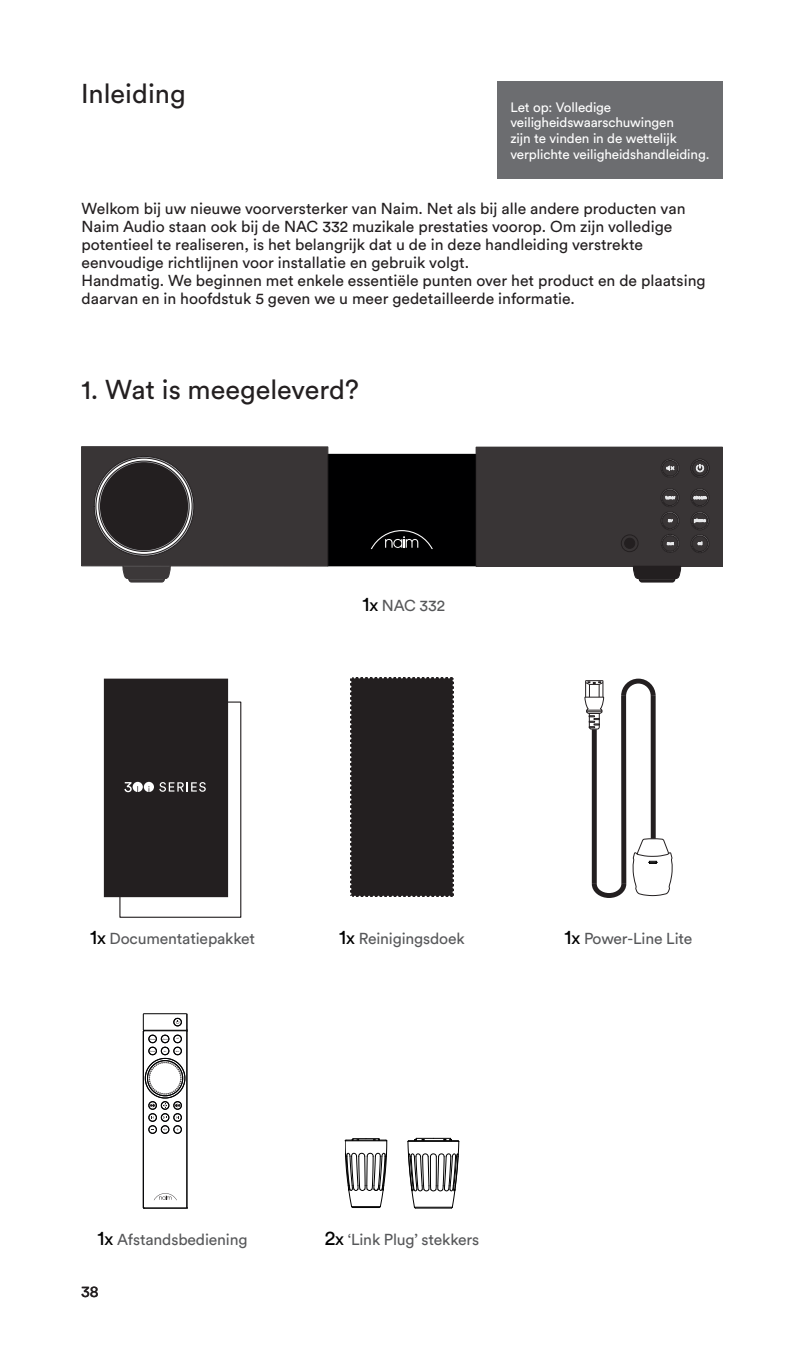
<style>
.page{position:relative;width:804px;height:1353px;background:#fff}
.page>*{position:absolute;margin:0;border:0;box-sizing:border-box;transform-origin:0 0}
.EU_TITLE{font:27px "Circular Pro";color:#231f20}
.EU_BODY{font:15.75px/18px "Circular Pro";color:#231f20}
.t1{font:15.75px "Circular Pro";letter-spacing:-.01em;color:#57585a}
.EU_SOCKET_BOX{font:13.5px/15.8px "Circular Pro";letter-spacing:-.01em;color:#fff}
.s1{font-size:20.25px;color:#000}
.s2{font-size:18px;color:#000}
</style>
<div class="page">
<div style="left:497px;top:81px;width:226px;height:98px;background:#6c6d70"></div>
<div style="left:119px;top:701px;width:122px;height:216px;border:1px solid #231f20"></div>
<div style="left:106px;top:680px;width:120px;height:215px;background:#231f20"></div>
<div style="left:104px;top:678px;width:124px;height:219px;border:3px solid #231f20"></div>
<div style="left:350px;top:677px;width:104px;height:220px;background:#231f20"></div>
<svg style="left:124px;top:781px;width:82px;height:11px"></svg>
<hr style="left:592px;top:729px;width:4px;height:154px;background:#231f20">
<div style="left:621px;top:695px;width:5px;height:188px;background:#231f20"></div>
<div style="left:650px;top:695px;width:5px;height:143px;background:#231f20"></div>
<svg style="left:591px;top:837px;width:81px;height:60px"></svg>
<svg style="left:621px;top:678px;width:35px;height:22px"></svg>
<svg style="left:584px;top:680px;width:20px;height:49px"></svg>
<svg style="left:407px;top:1137px;width:52px;height:71px"></svg>
<hr style="left:408px;top:1140px;width:50px;height:1px;background:#000">
<hr style="left:415px;top:1207px;width:36px;height:1px;background:#000">
<svg style="left:345px;top:1138px;width:42px;height:69px"></svg>
<div style="left:328px;top:454px;width:148px;height:111px;background:#000001"></div>
<div style="left:327px;top:454px;width:149px;height:112px;border:1px solid #000001"></div>
<div style="left:476px;top:447px;width:246px;height:119px;background:#393536"></div>
<div style="left:475px;top:446px;width:248px;height:120px;border:1px solid #231f20"></div>
<div style="left:82px;top:446px;width:246px;height:120px;background:#393536"></div>
<div style="left:81px;top:446px;width:247px;height:120px;border:1px solid #231f20"></div>
<svg style="left:632px;top:565px;width:49px;height:17px"></svg>
<svg style="left:122px;top:565px;width:49px;height:17px"></svg>
<svg style="left:371px;top:530px;width:62px;height:19px"></svg>
<svg style="left:94px;top:456px;width:100px;height:100px"></svg>
<svg style="left:96px;top:458px;width:96px;height:96px"></svg>
<svg style="left:99px;top:461px;width:90px;height:90px"></svg>
<div style="left:101px;top:463px;width:86px;height:86px;background:#231f20;border-radius:50%"></div>
<svg style="left:690px;top:459px;width:19px;height:18px"></svg>
<svg style="left:661px;top:459px;width:18px;height:18px"></svg>
<svg style="left:660px;top:489px;width:19px;height:63px"></svg>
<svg style="left:690px;top:489px;width:19px;height:64px"></svg>
<div style="left:621px;top:534px;width:17px;height:18px;border:1px solid #231f20;border-radius:50%"></div>
<div style="left:624px;top:538px;width:10px;height:10px;background:#231f20;border-radius:50%"></div>
<div style="left:624px;top:538px;width:11px;height:10px;border:1px solid #231f20;border-radius:50%"></div>
<hr style="left:143px;top:1207px;width:44px;height:1px;background:#000001">
<hr style="left:186px;top:1030px;width:1px;height:177px;background:#000001">
<hr style="left:143px;top:1030px;width:1px;height:177px;background:#000001">
<svg style="left:143px;top:1013px;width:45px;height:120px"></svg>
<svg style="left:154px;top:1193px;width:22px;height:6px"></svg>
<p class="EU_TITLE" style="left:81px;top:75px;width:106px">Inleiding</p>
<p class="EU_SOCKET_BOX" style="left:510px;top:98px;width:200px">Let op: Volledige veiligheidswaarschuwingen<br>zijn te vinden in de wettelijk verplichte veiligheidshandleiding.</p>
<p class="EU_BODY" style="left:81px;top:199px;width:605px">Welkom bij uw nieuwe voorversterker van Naim. Net als bij alle andere producten van Naim Audio staan ook bij de NAC 332 muzikale prestaties voorop. Om zijn volledige potentieel te realiseren, is het belangrijk dat u de in deze handleiding verstrekte eenvoudige richtlijnen voor installatie en gebruik volgt.</p>
<p class="EU_BODY" style="left:81px;top:271px;width:625px">Handmatig. We beginnen met enkele essentiële punten over het product en de plaatsing daarvan en in hoofdstuk 5 geven we u meer gedetailleerde informatie.</p>
<p class="EU_TITLE" style="left:81px;top:371px;width:279px">1. Wat is meegeleverd?</p>
<p class="t1" style="left:362px;top:594px;width:84px"><span class="s1">1</span><span class="s2">x</span> NAC 332</p>
<p class="t1" style="left:90px;top:928px;width:166px"><span class="s1">1</span><span class="s2">x</span> Documentatiepakket</p>
<p class="t1" style="left:339px;top:928px;width:127px"><span class="s1">1</span><span class="s2">x</span> Reinigingsdoek</p>
<p class="t1" style="left:564px;top:928px;width:129px"><span class="s1">1</span><span class="s2">x</span> Power-Line Lite</p>
<p class="t1" style="left:98px;top:1228px;width:151px"><span class="s1">1</span><span class="s2">x</span> Afstandsbediening</p>
<p class="t1" style="left:325px;top:1228px;width:156px"><span class="s1">2</span><span class="s2">x</span> ‘Link Plug’ stekkers</p>
<p class="EU_BODY" style="left:81px;top:1281px;width:19px">38</p>
</div>
